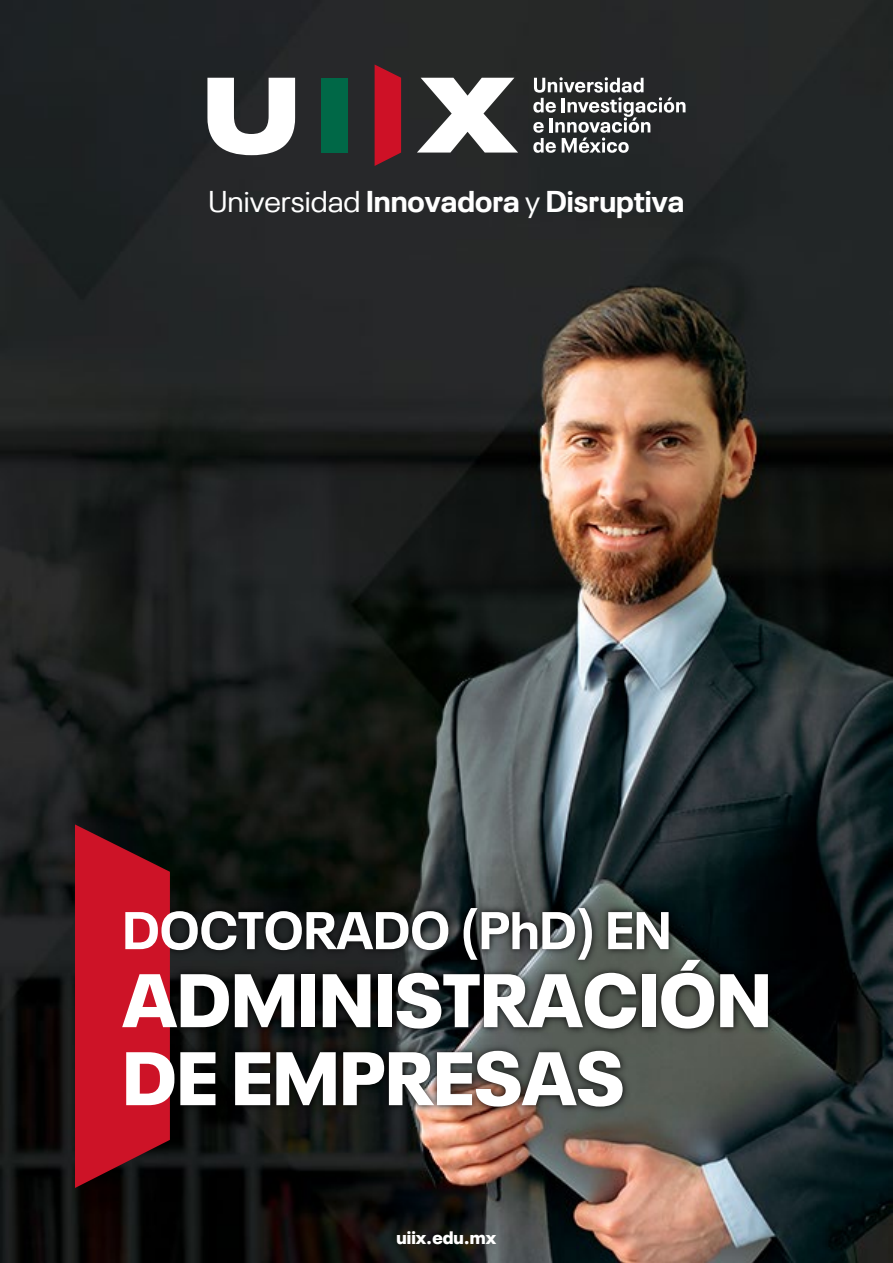
<style>
.page{position:relative;width:893px;height:1263px;background:#fff}
.page>*{position:absolute;margin:0;border:0;box-sizing:border-box;transform-origin:0 0}
.t1{font:900 75px/78px "Neue Plak";color:#fff}
.t2{font:700 52.5px "Neue Plak";color:#fff}
.t3{font:700 30px "Neue Plak";color:#fff}
.t4{font:900 18px "Neue Plak";color:#fff}
.s1{font-weight:400}
</style>
<div class="page">
<img style="left:0;top:0;width:893px;height:1263px">
<svg style="left:207px;top:78px;width:88px;height:77px"></svg>
<div style="left:322px;top:78px;width:26px;height:75px;background:#006847"></div>
<svg style="left:375px;top:65px;width:26px;height:101px;background:#b81326"></svg>
<svg style="left:417px;top:78px;width:101px;height:75px"></svg>
<svg style="left:533px;top:77px;width:152px;height:76px"></svg>
<img style="left:68px;top:850px;width:758px;height:326px">
<svg style="left:75px;top:824px;width:95px;height:364px;background:#b21223"></svg>
<p class="t3" style="left:209px;top:177px;width:477px"><span class="s1">Universidad</span> Innovadora <span class="s1">y</span> Disruptiva</p>
<h2 class="t2" style="left:122px;top:888px;width:550px">DOCTORADO (PhD) EN</h2>
<h1 class="t1" style="left:122px;top:952px;width:651px">ADMINISTRACIÓN<br>DE EMPRESAS</h1>
<p class="t4" style="left:397px;top:1223px;width:101px">uiix.edu.mx</p>
</div>
